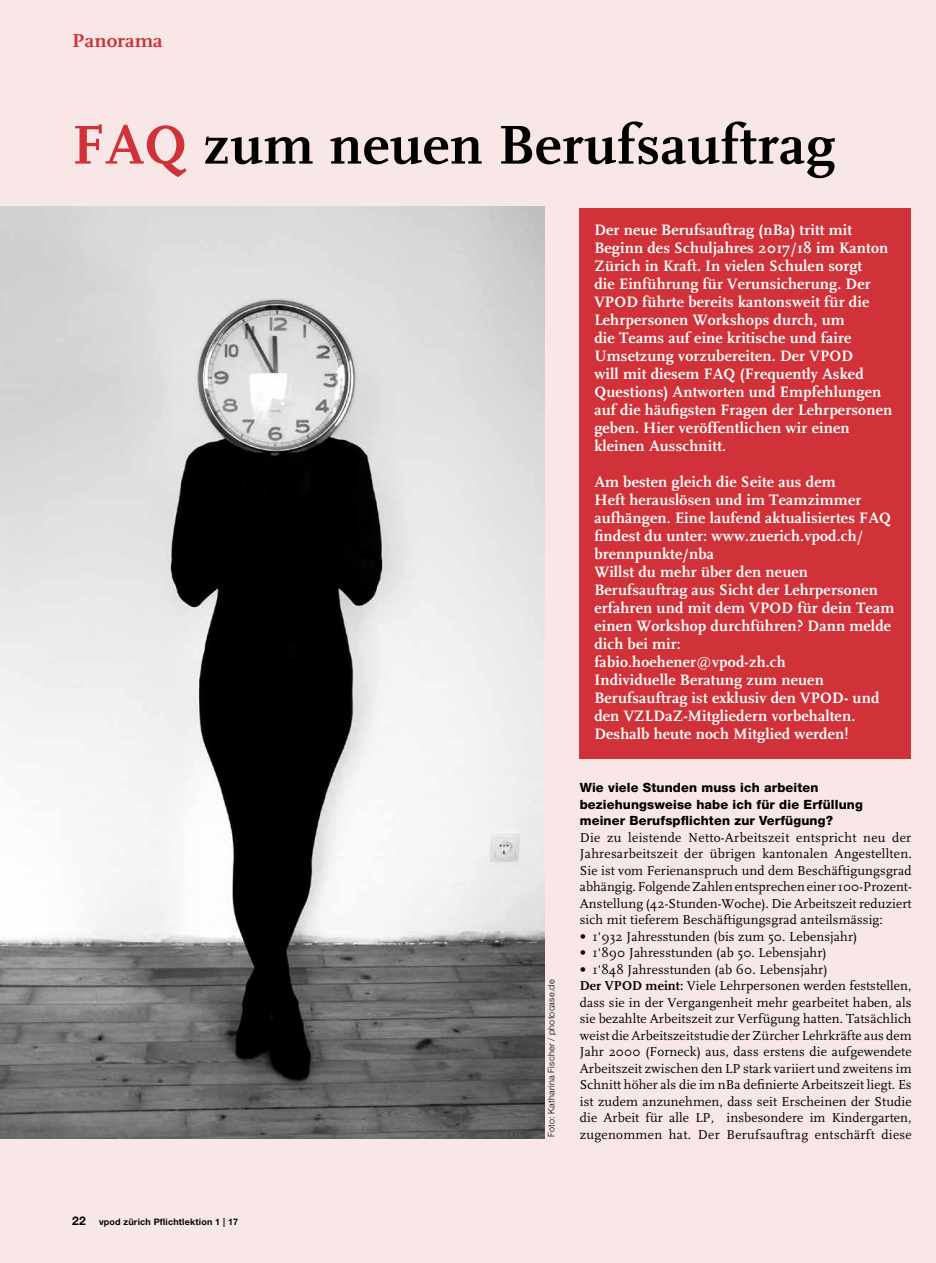
<style>
.page{position:relative;width:936px;height:1263px;background:#fff}
.page>*{position:absolute;margin:0;border:0;box-sizing:border-box;transform-origin:0 0}
.t1{font:700 57px "FF Scala";letter-spacing:.01em;color:#000}
.t2{font:700 19.5px "FF Scala";color:#d13239;scale:1.08 1}
.t3{font:700 15.75px/18px "FF Scala";letter-spacing:.01em;color:#fff}
.t4{font:13.5px/16.5px "FF Scala";letter-spacing:.01em;color:#000;text-align:justify}
.t5{font:800 12.75px/16.5px "Helvetica Neue LT Std";letter-spacing:.01em;color:#000}
.t6{font:300 9px "Helvetica Neue LT Std";letter-spacing:.02em;color:#000}
.t7{font:700 9px "Helvetica Neue LT Std";letter-spacing:.02em;color:#000}
.s1{color:#d13239}
.s2{font-size:12px}
.s3{font-family:"Helvetica Neue LT Std";font-weight:800;font-size:12.75px}
.s4{font-weight:700}
</style>
<div class="page">
<div style="left:0;top:0;width:935px;height:1263px;background:#f9e6e7"></div>
<div style="left:579px;top:209px;width:332px;height:550px;background:#d13239"></div>
<img style="left:0;top:207px;width:544px;height:932px">
<h2 class="t2" style="left:72px;top:30px;width:85px">Panorama</h2>
<h1 class="t1" style="left:72px;top:113px;width:764px"><span class="s1">FAQ</span> zum neuen Berufsauftrag</h1>
<p class="t7" style="left:72px;top:1216px;width:167px"><span class="s2">22</span> vpod zürich Pflichtlektion 1 | 17</p>
<p class="t6" style="left:545px;top:1137px;width:159px;rotate:-90deg">Foto: Katharina Fischer / photocase.de</p>
<p class="t3" style="left:594px;top:221px;width:299px">Der neue Berufsauftrag (nBa) tritt mit Beginn des Schuljahres 2017/18 im Kanton Zürich in Kraft. In vielen Schulen sorgt<br>die Einführung für Verunsicherung. Der VPOD führte bereits kantonsweit für die Lehrpersonen Workshops durch, um<br>die Teams auf eine kritische und faire Umsetzung vorzubereiten. Der VPOD<br>will mit diesem FAQ (Frequently Asked Questions) Antworten und Empfehlungen auf die häufigsten Fragen der Lehrpersonen geben. Hier veröffentlichen wir einen kleinen Ausschnitt.</p>
<p class="t3" style="left:594px;top:473px;width:301px">Am besten gleich die Seite aus dem<br>Heft herauslösen und im Teamzimmer aufhängen. Eine laufend aktualisiertes FAQ findest du unter: www.zuerich.vpod.ch/ brennpunkte/nba<br>Willst du mehr über den neuen Berufsauftrag aus Sicht der Lehrpersonen erfahren und mit dem VPOD für dein Team einen Workshop durchführen? Dann melde dich bei mir:<br>fabio.hoehener@vpod-zh.ch<br>Individuelle Beratung zum neuen Berufsauftrag ist exklusiv den VPOD- und den VZLDaZ-Mitgliedern vorbehalten.<br>Deshalb heute noch Mitglied werden!</p>
<p class="t5" style="left:579px;top:779px;width:284px">Wie viele Stunden muss ich arbeiten beziehungsweise habe ich für die Erfüllung meiner Berufspflichten zur Verfügung?</p>
<p class="t4" style="left:579px;top:829px;width:333px">Die zu leistende Netto-Arbeitszeit entspricht neu der Jahresarbeitszeit der übrigen kantonalen Angestellten.<br>Sie ist vom Ferienanspruch und dem Beschäftigungsgrad abhängig. Folgende Zahlen entsprechen einer 100-Prozent-Anstellung (42-Stunden-Woche). Die Arbeitszeit reduziert sich mit tieferem Beschäftigungsgrad anteilsmässig:</p>
<p class="t4" style="left:579px;top:928px;width:279px"><span class="s3">•</span> 1'932 Jahresstunden (bis zum 50. Lebensjahr)</p>
<p class="t4" style="left:579px;top:945px;width:248px"><span class="s3">•</span> 1'890 Jahresstunden (ab 50. Lebensjahr)</p>
<p class="t4" style="left:579px;top:961px;width:333px;text-align:left"><span class="s3">•</span> 1'848 Jahresstunden (ab 60. Lebensjahr)<br><span class="s4">Der VPOD meint:</span> Viele Lehrpersonen werden feststellen, dass sie in der Vergangenheit mehr gearbeitet haben, als sie bezahlte Arbeitszeit zur Verfügung hatten. Tatsächlich weist die Arbeitszeitstudie der Zürcher Lehrkräfte aus dem Jahr 2000 (Forneck) aus, dass erstens die aufgewendete Arbeitszeit zwischen den LP stark variiert und zweitens im Schnitt höher als die im nBa definierte Arbeitszeit liegt. Es ist zudem anzunehmen, dass seit Erscheinen der Studie die Arbeit für alle LP, insbesondere im Kindergarten, zugenommen hat. Der Berufsauftrag entschärft diese</p>
</div>
